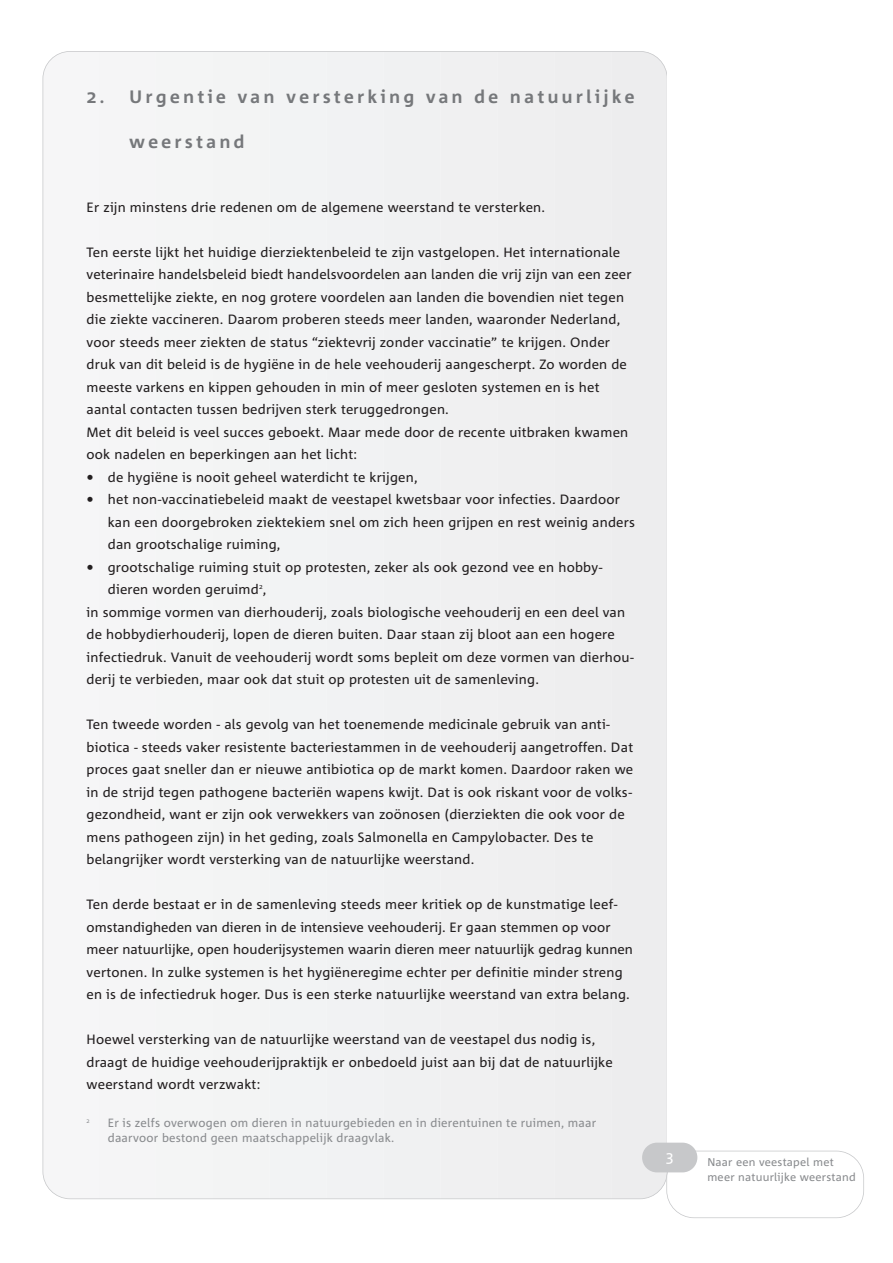
<style>
.page{position:relative;width:893px;height:1263px;background:#fff}
.page>*{position:absolute;margin:0;border:0;box-sizing:border-box;transform-origin:0 0}
.t1{font:700 18px "Agrofont";letter-spacing:.17em;color:#76787b}
.t2{font:15px "Agrofont";color:#fff}
.t3{font:13.5px/22.5px "Agrofont";letter-spacing:.015em;color:#231f20}
.t4{font:12px/15px "Agrofont";letter-spacing:.02em;color:#8a8c8f}
.t5{font:11.25px/15.8px "Agrofont";letter-spacing:.02em;color:#8a8c8f}
.t6{font:6px "Agrofont";color:#8a8c8f}
</style>
<div class="page">
<div style="left:43px;top:51px;width:66px;height:1148px;background:#f6f6f7"></div>
<div style="left:89px;top:51px;width:77px;height:1148px;background:#f5f5f6"></div>
<div style="left:145px;top:51px;width:78px;height:1148px;background:#f4f5f5"></div>
<div style="left:202px;top:51px;width:78px;height:1148px;background:#f3f4f4"></div>
<div style="left:259px;top:51px;width:78px;height:1148px;background:#f2f3f4"></div>
<div style="left:316px;top:51px;width:78px;height:1148px;background:#f1f2f3"></div>
<div style="left:373px;top:51px;width:78px;height:1148px;background:#f0f1f2"></div>
<div style="left:430px;top:51px;width:78px;height:1148px;background:#f0f0f1"></div>
<div style="left:487px;top:51px;width:78px;height:1148px;background:#efeff0"></div>
<div style="left:544px;top:51px;width:78px;height:1148px;background:#eeeeef"></div>
<div style="left:601px;top:51px;width:66px;height:1148px;background:#ededee"></div>
<div style="left:666px;top:1151px;width:198px;height:67px;border:2px solid #c7c8ca;border-radius:28px"></div>
<div style="left:642px;top:1143px;width:55px;height:29px;background:#c7c8ca;border-radius:15px"></div>
<h1 class="t1" style="left:87px;top:90px;width:550px">2. Urgentie van versterking van de natuurlijke</h1>
<h1 class="t1" style="left:129px;top:135px;width:117px">weerstand</h1>
<p class="t3" style="left:87px;top:197px;width:460px">Er zijn minstens drie redenen om de algemene weerstand te versterken.</p>
<p class="t3" style="left:87px;top:242px;width:546px">Ten eerste lijkt het huidige dierziektenbeleid te zijn vastgelopen. Het internationale veterinaire handelsbeleid biedt handelsvoordelen aan landen die vrij zijn van een zeer besmettelijke ziekte, en nog grotere voordelen aan landen die bovendien niet tegen die ziekte vaccineren. Daarom proberen steeds meer landen, waaronder Nederland, voor steeds meer ziekten de status “ziektevrij zonder vaccinatie” te krijgen. Onder druk van dit beleid is de hygiëne in de hele veehouderij aangescherpt. Zo worden de meeste varkens en kippen gehouden in min of meer gesloten systemen en is het aantal contacten tussen bedrijven sterk teruggedrongen.<br>Met dit beleid is veel succes geboekt. Maar mede door de recente uitbraken kwamen ook nadelen en beperkingen aan het licht:</p>
<p class="t3" style="left:87px;top:467px;width:333px">• de hygiëne is nooit geheel waterdicht te krijgen,</p>
<p class="t3" style="left:108px;top:489px;width:529px;text-indent:-21px">• het non-vaccinatiebeleid maakt de veestapel kwetsbaar voor infecties. Daardoor kan een doorgebroken ziektekiem snel om zich heen grijpen en rest weinig anders dan grootschalige ruiming,</p>
<p class="t3" style="left:87px;top:557px;width:517px">• grootschalige ruiming stuit op protesten, zeker als ook gezond vee en hobby-</p>
<p class="t3" style="left:108px;top:579px;width:160px">dieren worden geruimd<sup>2</sup>,</p>
<p class="t3" style="left:87px;top:602px;width:540px">in sommige vormen van dierhouderij, zoals biologische veehouderij en een deel van</p>
<p class="t3" style="left:87px;top:624px;width:530px">de hobbydierhouderij, lopen de dieren buiten. Daar staan zij bloot aan een hogere</p>
<p class="t3" style="left:87px;top:647px;width:549px">infectiedruk. Vanuit de veehouderij wordt soms bepleit om deze vormen van dierhou-</p>
<p class="t3" style="left:87px;top:669px;width:454px">derij te verbieden, maar ook dat stuit op protesten uit de samenleving.</p>
<p class="t3" style="left:87px;top:714px;width:548px">Ten tweede worden - als gevolg van het toenemende medicinale gebruik van anti&shy;biotica - steeds vaker resistente bacteriestammen in de veehouderij aangetroffen. Dat proces gaat sneller dan er nieuwe antibiotica op de markt komen. Daardoor raken we in de strijd tegen pathogene bacteriën wapens kwijt. Dat is ook riskant voor de volks&shy;gezondheid, want er zijn ook verwekkers van zoönosen (dierziekten die ook voor de mens pathogeen zijn) in het geding, zoals Salmonella en Campylobacter. Des te belangrijker wordt versterking van de natuurlijke weerstand.</p>
<p class="t3" style="left:87px;top:894px;width:548px">Ten derde bestaat er in de samenleving steeds meer kritiek op de kunstmatige leef&shy;omstandigheden van dieren in de intensieve veehouderij. Er gaan stemmen op voor meer natuurlijke, open houderijsystemen waarin dieren meer natuurlijk gedrag kunnen vertonen. In zulke systemen is het hygiëneregime echter per definitie minder streng en is de infectiedruk hoger. Dus is een sterke natuurlijke weerstand van extra belang.</p>
<p class="t3" style="left:87px;top:1029px;width:528px">Hoewel versterking van de natuurlijke weerstand van de veestapel dus nodig is, draagt de huidige veehouderijpraktijk er onbedoeld juist aan bij dat de natuurlijke weerstand wordt verzwakt:</p>
<p class="t6" style="left:87px;top:1118px;width:5px">2</p>
<p class="t4" style="left:108px;top:1116px;width:490px">Er is zelfs overwogen om dieren in natuurgebieden en in dierentuinen te ruimen, maar daarvoor bestond geen maatschappelijk draagvlak.</p>
<p class="t2" style="left:666px;top:1151px;width:9px">3</p>
<p class="t5" style="left:707px;top:1155px;width:150px">Naar een veestapel met meer natuurlijke weerstand</p>
</div>
